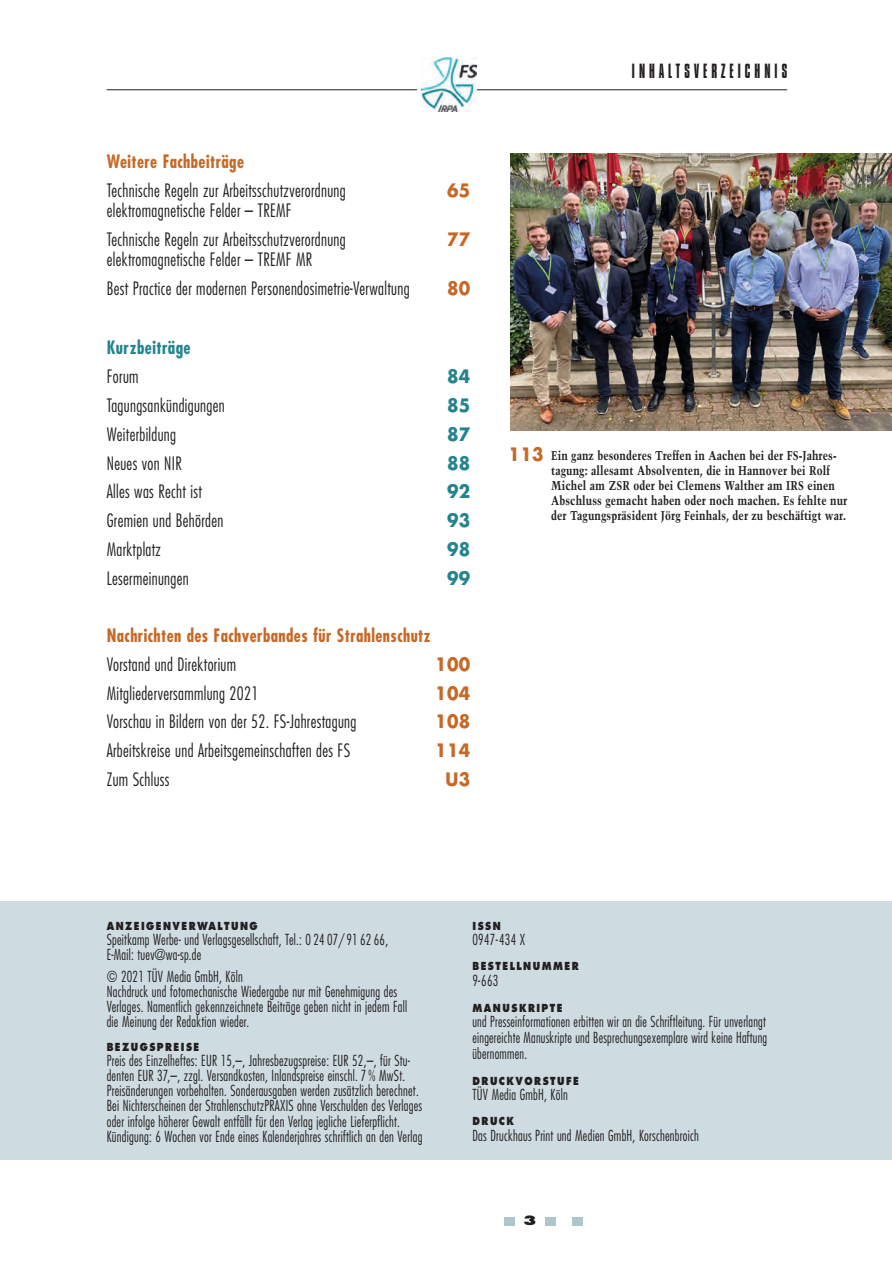
<style>
.page{position:relative;width:892px;height:1262px;background:#fff}
.page>*{position:absolute;margin:0;border:0;box-sizing:border-box;transform-origin:0 0}
.t1{font:21.3px "Compacta Com";letter-spacing:.225em;color:#231f20;scale:.84 1}
.t2{font:300 condensed 18px/28.8px "Futura";letter-spacing:.02em;color:#231f20;scale:.93 1}
.t3{font:700 condensed 18px "Futura";letter-spacing:.025em;color:#c56927;scale:.94 1}
.t4{font:700 18px "Futura";letter-spacing:.02em;color:#c56927;scale:.93 1}
.t5{font:700 18px "Futura";letter-spacing:.02em;color:#25838f;scale:.93 1}
.t6{font:700 condensed 18px "Futura";letter-spacing:.025em;color:#25838f;scale:.95 1}
.t7{font:300 condensed 14.85px/15.1px "Futura";letter-spacing:.02em;color:#231f20;scale:.9 1}
.t8{font:300 condensed 14.85px/15.8px "Futura";letter-spacing:.02em;color:#231f20;text-align:justify;scale:.88 1}
.t9{font:700 12.75px/15px "Trump Mediaeval LT Std";letter-spacing:.01em;color:#231f20;scale:.83 1}
.t10{font:800 12.45px "Futura";color:#231f20;scale:1.3 1}
.t11{font:800 10.8px "Futura";letter-spacing:.16em;color:#231f20;scale:.85 1}
</style>
<div class="page">
<div style="left:572px;top:1216px;width:11px;height:9px;background:#aec5cd"></div>
<div style="left:504px;top:1216px;width:11px;height:9px;background:#aec5cd"></div>
<div style="left:545px;top:1216px;width:10px;height:9px;background:#aec5cd"></div>
<hr style="left:107px;top:89px;width:680px;height:1px;background:#231f20">
<div style="left:417px;top:56px;width:60px;height:58px;background:#fff"></div>
<img style="left:421px;top:58px;width:55px;height:53px">
<div style="left:0;top:901px;width:892px;height:259px;background:#cedce1"></div>
<img style="left:511px;top:154px;width:381px;height:276px">
<p class="t3" style="left:107px;top:150px;width:147px">Weitere Fachbeiträge</p>
<p class="t2" style="left:107px;top:175px;width:259px">Technische Regeln zur Arbeitsschutzverordnung</p>
<p class="t4" style="left:447px;top:177px;width:27px">65</p>
<p class="t2" style="left:107px;top:195px;width:259px">elektromagnetische Felder – TREMF<br>Technische Regeln zur Arbeitsschutzverordnung</p>
<p class="t4" style="left:447px;top:226px;width:27px">77</p>
<p class="t2" style="left:107px;top:244px;width:327px">elektromagnetische Felder – TREMF MR<br>Best Practice der modernen Personendosimetrie-Verwaltung</p>
<p class="t4" style="left:447px;top:275px;width:27px">80</p>
<p class="t6" style="left:107px;top:336px;width:90px">Kurzbeiträge</p>
<p class="t2" style="left:107px;top:362px;width:36px">Forum</p>
<p class="t5" style="left:447px;top:364px;width:27px">84</p>
<p class="t2" style="left:107px;top:390px;width:129px">Tagungsankündigungen</p>
<p class="t5" style="left:447px;top:392px;width:27px">85</p>
<p class="t2" style="left:107px;top:419px;width:76px">Weiterbildung</p>
<p class="t5" style="left:447px;top:421px;width:27px">87</p>
<p class="t2" style="left:107px;top:448px;width:82px">Neues von NIR</p>
<p class="t5" style="left:447px;top:450px;width:27px">88</p>
<p class="t2" style="left:107px;top:477px;width:104px">Alles was Recht ist</p>
<p class="t5" style="left:447px;top:479px;width:27px">92</p>
<p class="t2" style="left:107px;top:505px;width:127px">Gremien und Behörden</p>
<p class="t5" style="left:447px;top:507px;width:27px">93</p>
<p class="t2" style="left:107px;top:534px;width:60px">Marktplatz</p>
<p class="t5" style="left:447px;top:536px;width:27px">98</p>
<p class="t2" style="left:107px;top:563px;width:90px">Lesermeinungen</p>
<p class="t5" style="left:447px;top:565px;width:27px">99</p>
<p class="t3" style="left:107px;top:623px;width:346px">Nachrichten des Fachverbandes für Strahlenschutz</p>
<p class="t2" style="left:107px;top:649px;width:141px">Vorstand und Direktorium</p>
<p class="t4" style="left:435px;top:651px;width:39px">100</p>
<p class="t2" style="left:107px;top:678px;width:165px">Mitgliederversammlung 2021</p>
<p class="t4" style="left:435px;top:680px;width:39px">104</p>
<p class="t2" style="left:107px;top:707px;width:270px">Vorschau in Bildern von der 52. FS-Jahrestagung</p>
<p class="t4" style="left:435px;top:709px;width:39px">108</p>
<p class="t2" style="left:107px;top:735px;width:263px">Arbeitskreise und Arbeitsgemeinschaften des FS</p>
<p class="t4" style="left:435px;top:737px;width:39px">114</p>
<p class="t2" style="left:107px;top:764px;width:69px">Zum Schluss</p>
<p class="t4" style="left:445px;top:766px;width:28px">U3</p>
<h1 class="t1" style="left:632px;top:60px;width:186px">INHALTSVERZEICHNIS</h1>
<p class="t4" style="left:509px;top:441px;width:39px">113</p>
<p class="t9" style="left:551px;top:448px;width:358px">Ein ganz besonderes Treffen in Aachen bei der FS-Jahres&shy;tagung: allesamt Absolventen, die in Hannover bei Rolf Michel am ZSR oder bei Clemens Walther am IRS einen Abschluss gemacht haben oder noch machen. Es fehlte nur der Tagungspräsident Jörg Feinhals, der zu beschäftigt war.</p>
<p class="t11" style="left:107px;top:918px;width:179px">ANZEIGENVERWALTUNG</p>
<p class="t7" style="left:107px;top:931px;width:314px">Speitkamp Werbe- und Verlagsgesellschaft, Tel.: 0 24 07/91 62 66,<br>E-Mail: tuev@wa-sp.de</p>
<p class="t7" style="left:107px;top:968px;width:335px">© 2021 TÜV Media GmbH, Köln<br>Nachdruck und fotomechanische Wiedergabe nur mit Genehmigung des Verlages. Namentlich gekennzeichnete Beiträge geben nicht in jedem Fall die Meinung der Redaktion wieder.</p>
<p class="t11" style="left:107px;top:1039px;width:110px">BEZUGSPREISE</p>
<p class="t7" style="left:107px;top:1052px;width:352px">Preis des Einzelheftes: EUR 15,–, Jahresbezugspreise: EUR 52,–, für Stu&shy;denten EUR 37,–, zzgl. Versandkosten, Inlandspreise einschl. 7 % MwSt.<br>Preisänderungen vorbehalten. Sonderausgaben werden zusätzlich berechnet.<br>Bei Nichterscheinen der StrahlenschutzPRAXIS ohne Verschulden des Verlages oder infolge höherer Gewalt entfällt für den Verlag jegliche Lieferpflicht.<br>Kündigung: 6 Wochen vor Ende eines Kalenderjahres schriftlich an den Verlag</p>
<p class="t11" style="left:472px;top:918px;width:35px">ISSN</p>
<p class="t7" style="left:472px;top:932px;width:60px">0947-434 X</p>
<p class="t11" style="left:472px;top:959px;width:127px">BESTELLNUMMER</p>
<p class="t7" style="left:472px;top:972px;width:30px">9-663</p>
<p class="t11" style="left:472px;top:1000px;width:107px">MANUSKRIPTE</p>
<p class="t8" style="left:472px;top:1013px;width:336px">und Presseinformationen erbitten wir an die Schriftleitung. Für unverlangt eingereichte Manuskripte und Besprechungsexemplare wird keine Haftung übernommen.</p>
<p class="t11" style="left:472px;top:1073px;width:127px">DRUCKVORSTUFE</p>
<p class="t7" style="left:472px;top:1086px;width:107px">TÜV Media GmbH, Köln</p>
<p class="t11" style="left:472px;top:1114px;width:50px">DRUCK</p>
<p class="t7" style="left:472px;top:1127px;width:253px">Das Druckhaus Print und Medien GmbH, Korschenbroich</p>
<p class="t10" style="left:523px;top:1212px;width:12px">3</p>
</div>
